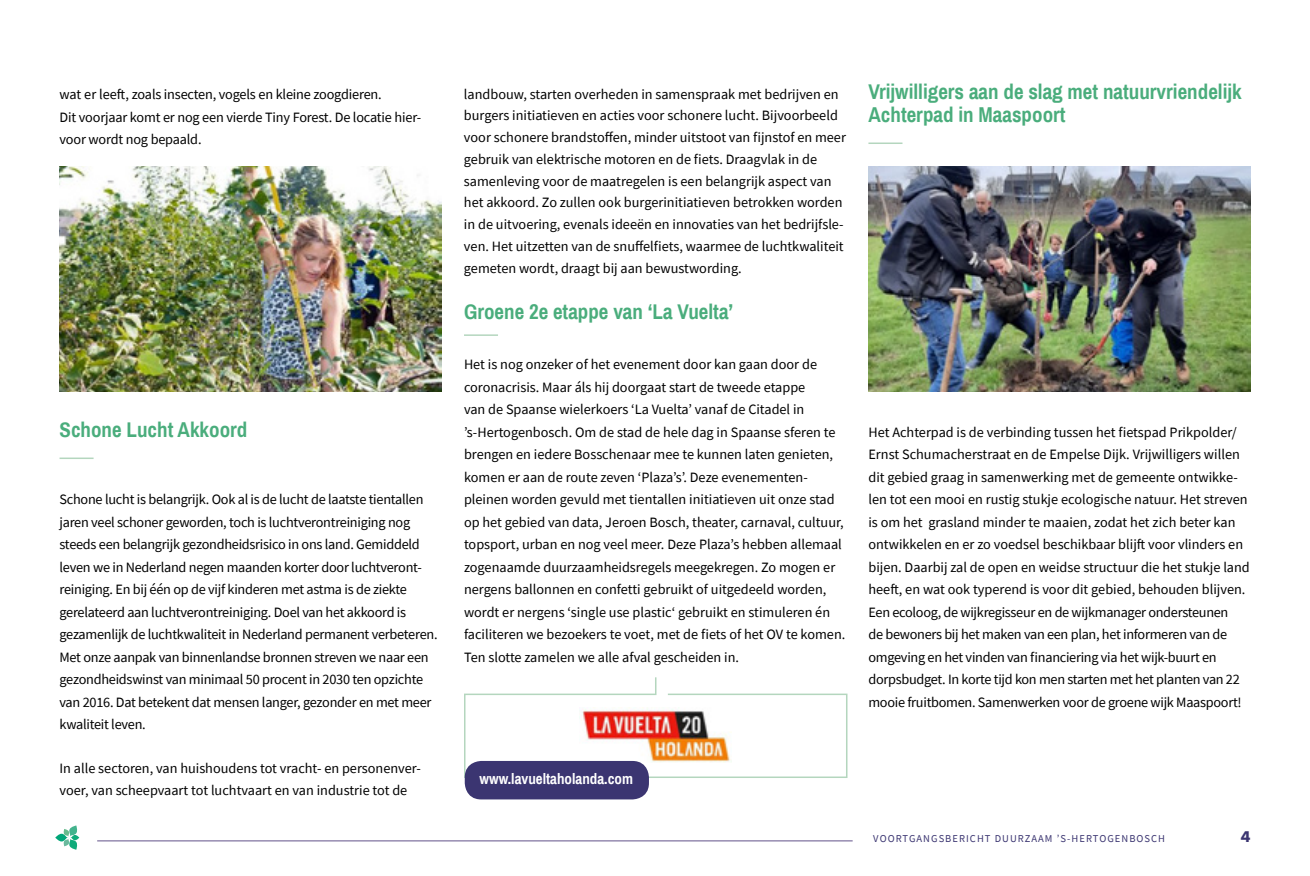
<style>
.page{position:relative;width:1310px;height:876px;background:#fff}
.page>*{position:absolute;margin:0;border:0;box-sizing:border-box;transform-origin:0 0}
.t1{font:700 21px/22.5px "Archivo Narrow";color:#4aad7c}
.t2{font:700 15px "Archivo Narrow";color:#fff}
.t3{font:14.25px/22.5px "Source Sans Pro";letter-spacing:-.005em;color:#000}
.t4{font:700 14.25px "Futura Std";color:#3b3571}
.t5{font:10.5px "Source Sans Pro";letter-spacing:.1em;color:#3b3571}
</style>
<div class="page">
<svg style="left:55px;top:825px;width:24px;height:25px"></svg>
<hr style="left:97px;top:840px;width:755px;height:1px;background:#968cb1">
<hr style="left:868px;top:142px;width:34px;height:2px;background:#b4d6be">
<hr style="left:464px;top:334px;width:34px;height:2px;background:#b4d6be">
<img style="left:60px;top:166px;width:381px;height:226px">
<hr style="left:60px;top:458px;width:34px;height:1px;background:#b4d6be">
<svg style="left:464px;top:677px;width:384px;height:102px"></svg>
<div style="left:465px;top:761px;width:184px;height:38px;background:#3b3571;border-radius:17px"></div>
<img style="left:868px;top:166px;width:382px;height:226px">
<p class="t3" style="left:60px;top:83px;width:363px">wat er leeft, zoals insecten, vogels en kleine zoogdieren.<br>Dit voorjaar komt er nog een vierde Tiny Forest. De locatie hier&shy;voor wordt nog bepaald.</p>
<p class="t3" style="left:464px;top:83px;width:383px;line-height:21.8px">landbouw, starten overheden in samenspraak met bedrijven en burgers initiatieven en acties voor schonere lucht. Bijvoorbeeld voor schonere brandstoffen, minder uitstoot van fijnstof en meer gebruik van elektrische motoren en de fiets. Draagvlak in de samenleving voor de maatregelen is een belangrijk aspect van het akkoord. Zo zullen ook burgerinitiatieven betrokken worden in de uitvoering, evenals ideeën en innovaties van het bedrijfsle&shy;ven. Het uitzetten van de snuffelfiets, waarmee de luchtkwaliteit gemeten wordt, draagt bij aan bewustwording.</p>
<h1 class="t1" style="left:464px;top:301px;width:271px">Groene 2e etappe van ‘La Vuelta’</h1>
<p class="t3" style="left:464px;top:353px;width:383px">Het is nog onzeker of het evenement door kan gaan door de coronacrisis. Maar áls hij doorgaat start de tweede etappe<br>van de Spaanse wielerkoers ‘La Vuelta’ vanaf de Citadel in ’s-Hertogenbosch. Om de stad de hele dag in Spaanse sferen te brengen en iedere Bosschenaar mee te kunnen laten genieten, komen er aan de route zeven ‘Plaza’s’. Deze evenementen&shy;pleinen worden gevuld met tientallen initiatieven uit onze stad op het gebied van data, Jeroen Bosch, theater, carnaval, cultuur, topsport, urban en nog veel meer. Deze Plaza’s hebben allemaal zogenaamde duurzaamheidsregels meegekregen. Zo mogen er nergens ballonnen en confetti gebruikt of uitgedeeld worden, wordt er nergens ‘single use plastic‘ gebruikt en stimuleren én faciliteren we bezoekers te voet, met de fiets of het OV te komen.<br>Ten slotte zamelen we alle afval gescheiden in.</p>
<h1 class="t1" style="left:60px;top:418px;width:189px">Schone Lucht Akkoord</h1>
<p class="t3" style="left:60px;top:488px;width:379px">Schone lucht is belangrijk. Ook al is de lucht de laatste tientallen jaren veel schoner geworden, toch is luchtverontreiniging nog steeds een belangrijk gezondheidsrisico in ons land. Gemiddeld leven we in Nederland negen maanden korter door luchtveront&shy;reiniging. En bij één op de vijf kinderen met astma is de ziekte gerelateerd aan luchtverontreiniging. Doel van het akkoord is gezamenlijk de luchtkwaliteit in Nederland permanent verbeteren.<br>Met onze aanpak van binnenlandse bronnen streven we naar een gezondheidswinst van minimaal 50 procent in 2030 ten opzichte van 2016. Dat betekent dat mensen langer, gezonder en met meer kwaliteit leven.</p>
<p class="t3" style="left:60px;top:758px;width:363px;line-height:21.8px">In alle sectoren, van huishoudens tot vracht- en personenver&shy;voer, van scheepvaart tot luchtvaart en van industrie tot de</p>
<p class="t2" style="left:479px;top:770px;width:155px">www.lavueltaholanda.com</p>
<h1 class="t1" style="left:868px;top:80px;width:375px">Vrijwilligers aan de slag met natuurvriendelijk<br>Achterpad in Maaspoort</h1>
<p class="t3" style="left:868px;top:420px;width:383px">Het Achterpad is de verbinding tussen het fietspad Prikpolder/ Ernst Schumacherstraat en de Empelse Dijk. Vrijwilligers willen dit gebied graag in samenwerking met de gemeente ontwikke&shy;len tot een mooi en rustig stukje ecologische natuur. Het streven is om het grasland minder te maaien, zodat het zich beter kan ontwikkelen en er zo voedsel beschikbaar blijft voor vlinders en bijen. Daarbij zal de open en weidse structuur die het stukje land heeft, en wat ook typerend is voor dit gebied, behouden blijven.<br>Een ecoloog, de wijkregisseur en de wijkmanager ondersteunen<br>de bewoners bij het maken van een plan, het informeren van de omgeving en het vinden van financiering via het wijk-buurt en dorpsbudget. In korte tijd kon men starten met het planten van 22 mooie fruitbomen. Samenwerken voor de groene wijk Maaspoort!</p>
<p class="t5" style="left:873px;top:831px;width:293px">VOORTGANGSBERICHT DUURZAAM ’S-HERTOGENBOSCH</p>
<p class="t4" style="left:1240px;top:827px;width:11px">4</p>
</div>
